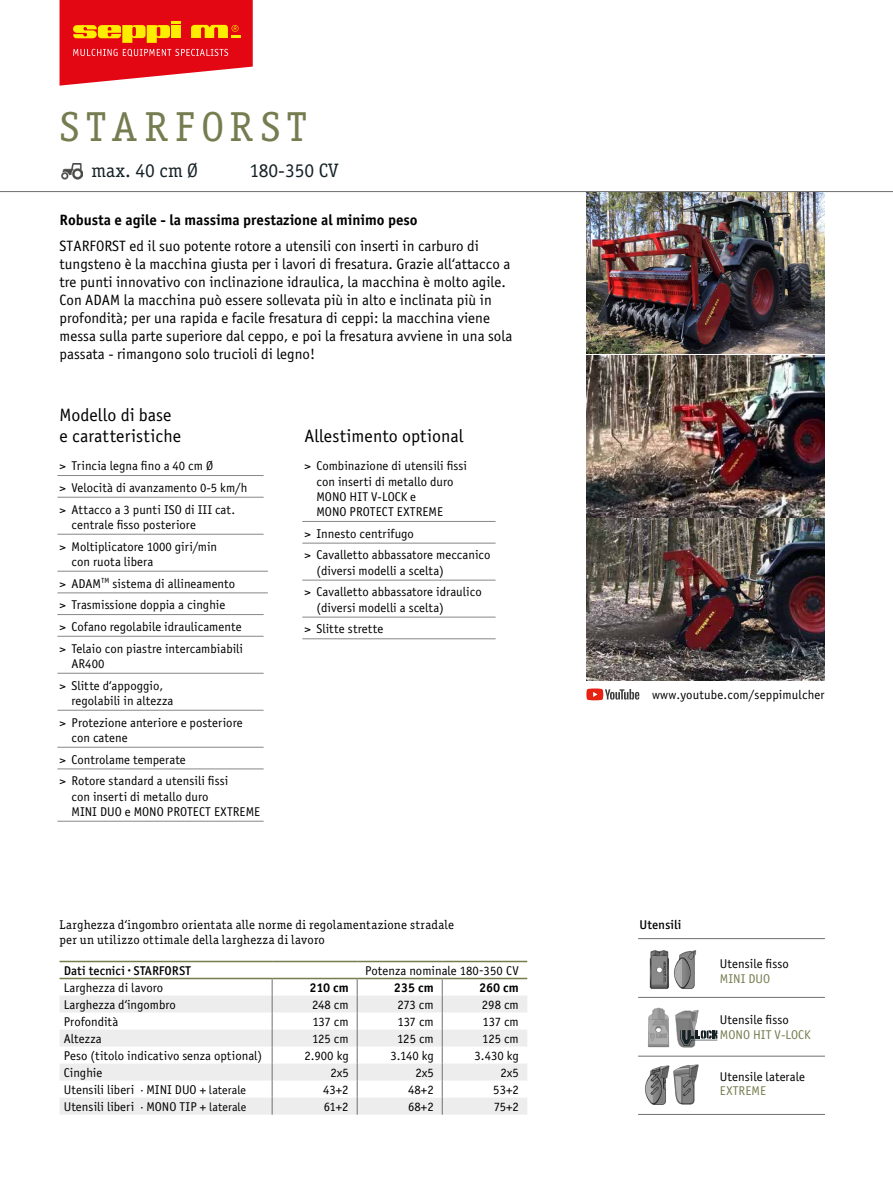
<style>
.page{position:relative;width:893px;height:1191px;background:#fff}
.page>*{position:absolute;margin:0;border:0;box-sizing:border-box;transform-origin:0 0}
.t1{font:42px "Officina Serif ITC";letter-spacing:.155em;color:#757c4f}
.t2{font:19.5px "Officina Serif ITC";color:#162125}
.t3{font:18px/21.6px "Officina Sans Book ITC";color:#000}
.t4{font:15px/18px "Officina Sans Book ITC";color:#000}
.t5{font:15px "Officina Sans Bold ITC";color:#000}
.t6{font:12.75px/21.6px "Officina Sans Book ITC";color:#000}
.t7{font:12.75px/15.3px "Officina Serif ITC";letter-spacing:.015em;color:#000}
.t8{font:12.75px "Officina Sans Medium ITC";color:#000}
.t9{font:12.75px "Officina Sans Book ITC";color:#757c4f}
.t10{font:12.75px "Officina Sans Bold ITC";color:#000}
.s1{font-size:12px}
</style>
<div class="page">
<svg style="left:60px;top:0;width:193px;height:86px;background:#e93f30"></svg>
<hr style="left:0;top:191px;width:893px;height:1px;background:#706f6f">
<img style="left:586px;top:192px;width:239px;height:325px">
<img style="left:586px;top:519px;width:239px;height:161px">
<hr style="left:638px;top:1056px;width:187px;height:1px;background:#706f6f">
<hr style="left:638px;top:997px;width:187px;height:1px;background:#706f6f">
<hr style="left:638px;top:938px;width:187px;height:1px;background:#706f6f">
<img style="left:649px;top:950px;width:48px;height:39px">
<hr style="left:638px;top:1114px;width:187px;height:1px;background:#706f6f">
<svg style="left:586px;top:688px;width:53px;height:12px"></svg>
<img style="left:675px;top:1064px;width:24px;height:41px">
<img style="left:645px;top:1065px;width:30px;height:40px">
<img style="left:648px;top:1007px;width:22px;height:41px">
<img style="left:62px;top:163px;width:21px;height:16px">
<img style="left:674px;top:1010px;width:27px;height:47px">
<svg style="left:680px;top:1030px;width:37px;height:16px"></svg>
<hr style="left:57px;top:475px;width:207px;height:1px;background:#878787">
<hr style="left:57px;top:497px;width:207px;height:1px;background:#878787">
<hr style="left:57px;top:534px;width:207px;height:1px;background:#878787">
<hr style="left:57px;top:571px;width:211px;height:1px;background:#878787">
<hr style="left:57px;top:592px;width:211px;height:1px;background:#878787">
<hr style="left:57px;top:614px;width:207px;height:1px;background:#878787">
<hr style="left:57px;top:636px;width:207px;height:1px;background:#878787">
<hr style="left:57px;top:673px;width:207px;height:1px;background:#878787">
<hr style="left:57px;top:710px;width:207px;height:1px;background:#878787">
<hr style="left:57px;top:747px;width:207px;height:1px;background:#878787">
<hr style="left:57px;top:768px;width:207px;height:1px;background:#878787">
<hr style="left:57px;top:821px;width:207px;height:1px;background:#878787">
<hr style="left:302px;top:521px;width:194px;height:1px;background:#878787">
<hr style="left:302px;top:543px;width:194px;height:1px;background:#878787">
<hr style="left:302px;top:580px;width:194px;height:1px;background:#878787">
<hr style="left:302px;top:617px;width:194px;height:1px;background:#878787">
<hr style="left:302px;top:638px;width:194px;height:1px;background:#878787">
<svg style="left:60px;top:995px;width:467px;height:119px;fill:#ededed"></svg>
<svg style="left:272px;top:979px;width:1px;height:135px"></svg>
<svg style="left:357px;top:979px;width:1px;height:135px"></svg>
<svg style="left:442px;top:979px;width:1px;height:135px"></svg>
<hr style="left:60px;top:960px;width:212px;height:2px;background:#757c4f">
<hr style="left:272px;top:960px;width:85px;height:2px;background:#757c4f">
<hr style="left:357px;top:960px;width:85px;height:2px;background:#757c4f">
<hr style="left:442px;top:960px;width:85px;height:2px;background:#757c4f">
<hr style="left:60px;top:977px;width:212px;height:2px;background:#757c4f">
<hr style="left:272px;top:977px;width:85px;height:2px;background:#757c4f">
<hr style="left:357px;top:977px;width:85px;height:2px;background:#757c4f">
<hr style="left:442px;top:977px;width:85px;height:2px;background:#757c4f">
<h1 class="t1" style="left:60px;top:100px;width:249px">STARFORST</h1>
<h2 class="t2" style="left:91px;top:158px;width:108px">max. 40 cm Ø</h2>
<h2 class="t2" style="left:249px;top:158px;width:91px">180-350 CV</h2>
<p class="t5" style="left:60px;top:209px;width:360px">Robusta e agile - la massima prestazione al minimo peso</p>
<p class="t4" style="left:60px;top:237px;width:454px">STARFORST ed il suo potente rotore a utensili con inserti in carburo di tungsteno è la macchina giusta per i lavori di fresatura. Grazie all‘attacco a tre punti innovativo con inclinazione idraulica, la macchina è molto agile.<br>Con ADAM la macchina può essere sollevata più in alto e inclinata più in profondità; per una rapida e facile fresatura di ceppi: la macchina viene messa sulla parte superiore dal ceppo, e poi la fresatura avviene in una sola passata - rimangono solo trucioli di legno!</p>
<h3 class="t3" style="left:60px;top:403px;width:123px">Modello di base e caratteristiche</h3>
<p class="t6" style="left:60px;top:454px;width:189px">&gt; Trincia legna fino a 40 cm Ø<br>&gt; Velocità di avanzamento 0-5 km/h &gt; Attacco a 3 punti ISO di III cat.</p>
<p class="t6" style="left:60px;top:513px;width:159px;text-indent:12px">centrale fisso posteriore<br>&gt; Moltiplicatore 1000 giri/min</p>
<p class="t6" style="left:60px;top:550px;width:185px;text-indent:12px">con ruota libera<br>&gt; ADAM<sup>TM</sup> sistema di allineamento &gt; Trasmissione doppia a cinghie<br>&gt; Cofano regolabile idraulicamente &gt; Telaio con piastre intercambiabili</p>
<p class="t6" style="left:60px;top:652px;width:105px;text-indent:12px">AR400<br>&gt; Slitte d‘appoggio,</p>
<p class="t6" style="left:60px;top:689px;width:185px;text-indent:12px">regolabili in altezza<br>&gt; Protezione anteriore e posteriore</p>
<p class="t6" style="left:60px;top:726px;width:170px;text-indent:12px">con catene<br>&gt; Controlame temperate<br>&gt; Rotore standard a utensili fissi</p>
<p class="t6" style="left:72px;top:788px;width:190px;line-height:15.3px">con inserti di metallo duro<br>MINI DUO e MONO PROTECT EXTREME</p>
<h3 class="t3" style="left:304px;top:424px;width:160px">Allestimento optional</h3>
<p class="t6" style="left:316px;top:458px;width:152px;line-height:15.3px;text-indent:-12px">&gt; Combinazione di utensili fissi con inserti di metallo duro<br>MONO HIT V-LOCK e<br>MONO PROTECT EXTREME</p>
<p class="t6" style="left:304px;top:522px;width:188px">&gt; Innesto centrifugo<br>&gt; Cavalletto abbassatore meccanico</p>
<p class="t6" style="left:304px;top:559px;width:179px;text-indent:12px">(diversi modelli a scelta)<br>&gt; Cavalletto abbassatore idraulico</p>
<p class="t6" style="left:304px;top:596px;width:141px;text-indent:12px">(diversi modelli a scelta) &gt; Slitte strette</p>
<p class="t7" style="left:60px;top:916px;width:396px">Larghezza d‘ingombro orientata alle norme di regolamentazione stradale per un utilizzo ottimale della larghezza di lavoro</p>
<p class="t8" style="left:64px;top:961px;width:128px">Dati tecnici · STARFORST</p>
<p class="t6" style="left:365px;top:959px;width:155px">Potenza nominale 180-350 CV</p>
<p class="t6" style="left:64px;top:976px;width:101px">Larghezza di lavoro</p>
<p class="t10" style="left:310px;top:979px;width:41px">210 cm</p>
<p class="t10" style="left:394px;top:979px;width:41px">235 cm</p>
<p class="t10" style="left:479px;top:979px;width:41px">260 cm</p>
<p class="t6" style="left:64px;top:993px;width:114px">Larghezza d‘ingombro</p>
<p class="t6" style="left:312px;top:993px;width:38px">248 cm</p>
<p class="t6" style="left:397px;top:993px;width:38px">273 cm</p>
<p class="t6" style="left:482px;top:993px;width:38px">298 cm</p>
<p class="t6" style="left:64px;top:1010px;width:56px">Profondità</p>
<p class="t6" style="left:312px;top:1010px;width:38px">137 cm</p>
<p class="t6" style="left:397px;top:1010px;width:38px">137 cm</p>
<p class="t6" style="left:482px;top:1010px;width:38px">137 cm</p>
<p class="t6" style="left:64px;top:1027px;width:39px">Altezza</p>
<p class="t6" style="left:312px;top:1027px;width:38px">125 cm</p>
<p class="t6" style="left:397px;top:1027px;width:38px">125 cm</p>
<p class="t6" style="left:482px;top:1027px;width:38px">125 cm</p>
<p class="t6" style="left:64px;top:1044px;width:200px">Peso (titolo indicativo senza optional)</p>
<p class="t6" style="left:304px;top:1044px;width:46px">2.900 kg</p>
<p class="t6" style="left:391px;top:1044px;width:45px">3.140 kg</p>
<p class="t6" style="left:474px;top:1044px;width:46px">3.430 kg</p>
<p class="t6" style="left:64px;top:1061px;width:40px">Cinghie</p>
<p class="t6" style="left:330px;top:1061px;width:20px">2x5</p>
<p class="t6" style="left:415px;top:1061px;width:20px">2x5</p>
<p class="t6" style="left:500px;top:1061px;width:20px">2x5</p>
<p class="t6" style="left:64px;top:1078px;width:184px">Utensili liberi · MINI DUO + <span class="s1">laterale</span></p>
<p class="t6" style="left:323px;top:1078px;width:27px">43+2</p>
<p class="t6" style="left:408px;top:1078px;width:27px">48+2</p>
<p class="t6" style="left:493px;top:1078px;width:27px">53+2</p>
<p class="t6" style="left:64px;top:1095px;width:184px">Utensili liberi · MONO TIP + <span class="s1">laterale</span></p>
<p class="t6" style="left:324px;top:1095px;width:26px">61+2</p>
<p class="t6" style="left:408px;top:1095px;width:27px">68+2</p>
<p class="t6" style="left:494px;top:1095px;width:27px">75+2</p>
<p class="t6" style="left:652px;top:683px;width:174px">www.youtube.com/seppimulcher</p>
<p class="t8" style="left:640px;top:916px;width:43px">Utensili</p>
<p class="t6" style="left:720px;top:952px;width:70px">Utensile fisso</p>
<p class="t9" style="left:720px;top:970px;width:52px">MINI DUO</p>
<p class="t6" style="left:720px;top:1008px;width:70px">Utensile fisso</p>
<p class="t9" style="left:720px;top:1026px;width:92px">MONO HIT V-LOCK</p>
<p class="t6" style="left:720px;top:1065px;width:87px">Utensile laterale</p>
<p class="t9" style="left:720px;top:1082px;width:48px">EXTREME</p>
</div>
